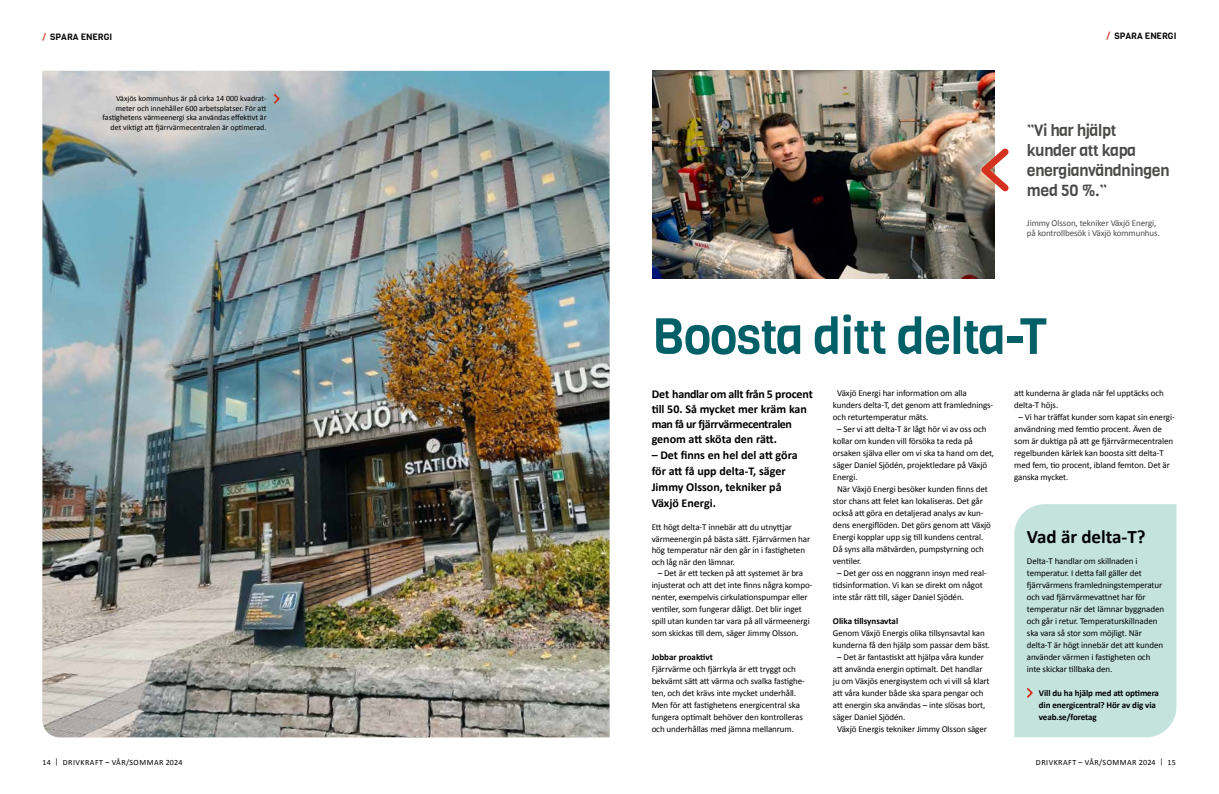
<style>
.page{position:relative;width:1219px;height:794px;background:#fff}
.page>*{position:absolute;margin:0;border:0;box-sizing:border-box;transform-origin:0 0}
.t1{font:50px "Viga";letter-spacing:-.02em;color:#005f67}
.t2{font:700 19px "Calibri";color:#000}
.t3{font:16px/20px "Viga";letter-spacing:-.02em;color:#4a4a49}
.t4{font:700 12px/15px "Calibri";letter-spacing:-.01em;color:#000}
.t5{font:9px/12px "Calibri";letter-spacing:-.01em;color:#000}
.t6{font:700 9px/12px "Calibri";letter-spacing:-.01em;color:#000}
.t7{font:9px/10px "Calibri";letter-spacing:-.01em;color:#4a4a49}
.t8{font:9px "Viga";color:#000}
.t9{font:8px/9.6px "Calibri";color:#000;text-align:right}
.t10{font:8px "Calibri";letter-spacing:.06em;color:#000}
.s1{color:#d4311f}
.s2{font-size:9.4px;color:#d4311f}
</style>
<div class="page">
<img style="left:43px;top:71px;width:566px;height:666px">
<svg style="left:272px;top:92px;width:9px;height:13px"></svg>
<img style="left:653px;top:71px;width:341px;height:208px">
<svg style="left:975px;top:142px;width:34px;height:55px"></svg>
<div style="left:1014px;top:504px;width:162px;height:233px;background:#c4e3dd"></div>
<p class="t8" style="left:43px;top:31px;width:71px"><span class="s1">/</span> SPARA ENERGI</p>
<p class="t9" style="left:103px;top:94px;width:165px">Växjös kommunhus är på cirka 14 000 kvadrat&shy;meter och innehåller 600 arbetsplatser. För att fastighetens värmeenergi ska användas effektivt är det viktigt att fjärrvärmecentralen är optimerad.</p>
<p class="t8" style="left:1107px;top:30px;width:71px"><span class="s2">/</span> SPARA ENERGI</p>
<h3 class="t3" style="left:1027px;top:120px;width:144px">”Vi har hjälpt kunder att kapa energianvändningen med 50 %.”</h3>
<p class="t7" style="left:1027px;top:218px;width:135px">Jimmy Olsson, tekniker Växjö Energi, på kontrollbesök i Växjö kommunhus.</p>
<h1 class="t1" style="left:652px;top:303px;width:397px">Boosta ditt delta-T</h1>
<h3 class="t4" style="left:652px;top:386px;width:163px">Det handlar om allt från 5 procent till 50. Så mycket mer kräm kan man få ur fjärrvärmecentralen genom att sköta den rätt.</h3>
<h3 class="t4" style="left:652px;top:447px;width:147px;line-height:16px">– Det finns en hel del att göra för att få upp delta-T, säger<br>Jimmy Olsson, tekniker på<br>Växjö Energi.</h3>
<p class="t5" style="left:652px;top:521px;width:160px;line-height:11.5px">Ett högt delta-T innebär att du utnyttjar värmeenergin på bästa sätt. Fjärrvärmen har hög temperatur när den går in i fastigheten och låg när den lämnar.</p>
<p class="t5" style="left:652px;top:567px;width:162px;text-indent:6px">– Det är ett tecken på att systemet är bra injusterat och att det inte finns några kompo&shy;nenter, exempelvis cirkulationspumpar eller ventiler, som fungerar dåligt. Det blir inget spill utan kunden tar vara på all värmeenergi som skickas till dem, säger Jimmy Olsson.</p>
<p class="t6" style="left:652px;top:650px;width:63px">Jobbar proaktivt</p>
<p class="t5" style="left:652px;top:663px;width:155px">Fjärrvärme och fjärrkyla är ett tryggt och bekvämt sätt att värma och svalka fastighe&shy;ten, och det krävs inte mycket underhåll.<br>Men för att fastighetens energicentral ska fungera optimalt behöver den kontrolleras och underhållas med jämna mellanrum.</p>
<p class="t5" style="left:1014px;top:387px;width:151px">att kunderna är glada när fel upptäcks och delta-T höjs.</p>
<p class="t5" style="left:1014px;top:411px;width:162px;text-indent:4px">– Vi har träffat kunder som kapat sin energi&shy;användning med femtio procent. Även de som är duktiga på att ge fjärrvärmecentralen regelbunden kärlek kan boosta sitt delta-T med fem, tio procent, ibland femton. Det är ganska mycket.</p>
<p class="t5" style="left:833px;top:387px;width:162px;text-indent:4px">Växjö Energi har information om alla kunders delta-T, det genom att framlednings&shy;och returtemperatur mäts.</p>
<p class="t5" style="left:837px;top:423px;width:151px">– Ser vi att delta-T är lågt hör vi av oss och</p>
<p class="t5" style="left:833px;top:435px;width:141px">kollar om kunden vill försöka ta reda på</p>
<p class="t5" style="left:833px;top:447px;width:163px">orsaken själva eller om vi ska ta hand om det,</p>
<p class="t5" style="left:833px;top:459px;width:156px">säger Daniel Sjödén, projektledare på Växjö</p>
<p class="t5" style="left:833px;top:471px;width:26px">Energi.</p>
<p class="t5" style="left:837px;top:483px;width:152px">När Växjö Energi besöker kunden finns det</p>
<p class="t5" style="left:833px;top:495px;width:151px">stor chans att felet kan lokaliseras. Det går</p>
<p class="t5" style="left:833px;top:507px;width:152px">också att göra en detaljerad analys av kun-</p>
<p class="t5" style="left:833px;top:519px;width:160px">dens energiflöden. Det görs genom att Växjö</p>
<p class="t5" style="left:833px;top:531px;width:152px">Energi kopplar upp sig till kundens central.</p>
<p class="t5" style="left:833px;top:543px;width:152px">Då syns alla mätvärden, pumpstyrning och</p>
<p class="t5" style="left:833px;top:555px;width:30px">ventiler.</p>
<p class="t5" style="left:833px;top:567px;width:155px;text-indent:4px">– Det ger oss en noggrann insyn med real&shy;tidsinformation. Vi kan se direkt om något inte står rätt till, säger Daniel Sjödén.</p>
<p class="t6" style="left:833px;top:614px;width:67px">Olika tillsynsavtal</p>
<p class="t5" style="left:833px;top:627px;width:159px">Genom Växjö Energis olika tillsynsavtal kan kunderna få den hjälp som passar dem bäst.</p>
<p class="t5" style="left:837px;top:651px;width:148px">– Det är fantastiskt att hjälpa våra kunder</p>
<p class="t5" style="left:833px;top:663px;width:151px">att använda energin optimalt. Det handlar</p>
<p class="t5" style="left:833px;top:675px;width:158px">ju om Växjös energisystem och vi vill så klart</p>
<p class="t5" style="left:833px;top:687px;width:152px">att våra kunder både ska spara pengar och</p>
<p class="t5" style="left:833px;top:699px;width:154px">att energin ska användas – inte slösas bort,</p>
<p class="t5" style="left:833px;top:711px;width:74px">säger Daniel Sjödén.</p>
<p class="t5" style="left:837px;top:723px;width:151px">Växjö Energis tekniker Jimmy Olsson säger</p>
<h2 class="t2" style="left:1027px;top:524px;width:120px">Vad är delta-T?</h2>
<p class="t5" style="left:1027px;top:555px;width:139px">Delta-T handlar om skillnaden i temperatur. I detta fall gäller det fjärrvärmens framledningstemperatur och vad fjärrvärmevattnet har för temperatur när det lämnar byggnaden och går i retur. Temperaturskillnaden ska vara så stor som möjligt. När delta-T är högt innebär det att kunden använder värmen i fastigheten och inte skickar tillbaka den.</p>
<p class="t6" style="left:1039px;top:687px;width:122px">Vill du ha hjälp med att optimera din energicentral? Hör av dig via veab.se/foretag</p>
<p class="t10" style="left:43px;top:757px;width:141px">14 | DRIVKRAFT – VÅR/SOMMAR 2024</p>
<p class="t10" style="left:1036px;top:757px;width:141px">DRIVKRAFT – VÅR/SOMMAR 2024 | 15</p>
</div>
